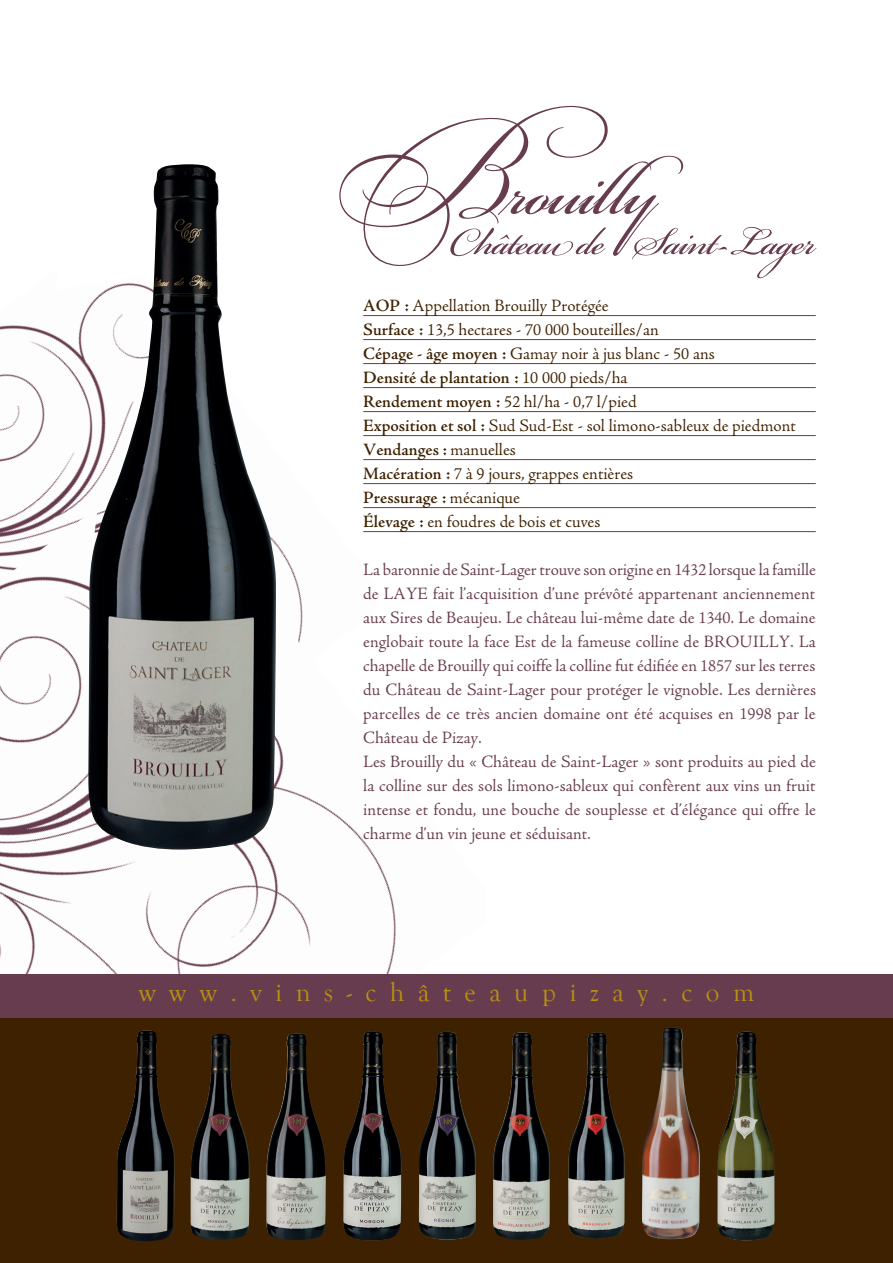
<style>
.page{position:relative;width:893px;height:1263px;background:#fff}
.page>*{position:absolute;margin:0;border:0;box-sizing:border-box;transform-origin:0 0}
.t1{font:105px "Bickham Script Pro";color:#673c4e}
.t2{font:60px "Bickham Script Pro";letter-spacing:-.025em;color:#673c4e}
.t3{font:27px "Goudy Old Style T";letter-spacing:.5em;color:#b8910f}
.t4{font:18px/24px "Adobe Jenson";letter-spacing:.005em;color:#673c4e;text-align:justify}
.t5{font:18px "Adobe Jenson";color:#3d2100}
.t6{font:600 18px "Adobe Jenson";color:#3d2100}
.s1{font-weight:600}
.s2{font-weight:400}
</style>
<div class="page">
<img style="left:0;top:308px;width:375px;height:199px">
<img style="left:0;top:507px;width:485px;height:467px">
<div style="left:0;top:1016px;width:893px;height:247px;background:#3d2100"></div>
<img style="left:266px;top:1033px;width:60px;height:207px">
<img style="left:343px;top:1031px;width:59px;height:209px">
<img style="left:191px;top:1034px;width:58px;height:206px">
<img style="left:419px;top:1032px;width:57px;height:208px">
<img style="left:493px;top:1032px;width:57px;height:208px">
<img style="left:642px;top:1027px;width:58px;height:212px">
<img style="left:717px;top:1032px;width:58px;height:208px">
<img style="left:568px;top:1032px;width:57px;height:207px">
<img style="left:117px;top:1030px;width:58px;height:211px">
<div style="left:0;top:974px;width:893px;height:44px;background:#673c4e"></div>
<img style="left:88px;top:164px;width:188px;height:685px">
<hr style="left:363px;top:315px;width:453px;height:1px;background:#673c4e">
<hr style="left:363px;top:339px;width:453px;height:1px;background:#673c4e">
<hr style="left:363px;top:363px;width:453px;height:1px;background:#673c4e">
<hr style="left:363px;top:387px;width:453px;height:1px;background:#673c4e">
<hr style="left:363px;top:411px;width:453px;height:1px;background:#673c4e">
<hr style="left:363px;top:435px;width:453px;height:1px;background:#673c4e">
<hr style="left:363px;top:459px;width:453px;height:1px;background:#673c4e">
<hr style="left:363px;top:483px;width:453px;height:1px;background:#673c4e">
<hr style="left:363px;top:507px;width:453px;height:1px;background:#673c4e">
<hr style="left:363px;top:531px;width:453px;height:1px;background:#673c4e">
<p class="t1" style="left:327px;top:116px;width:359px">Brouilly</p>
<p class="t2" style="left:449px;top:198px;width:370px">Château de Saint-Lager</p>
<p class="t5" style="left:363px;top:296px;width:247px"><span class="s1">AOP :</span> Appellation Brouilly Protégée</p>
<p class="t5" style="left:363px;top:320px;width:297px"><span class="s1">Surface :</span> 13,5 hectares - 70 000 bouteilles/an</p>
<p class="t5" style="left:363px;top:344px;width:353px"><span class="s1">Cépage - âge moyen :</span> Gamay noir à jus blanc - 50 ans</p>
<p class="t6" style="left:363px;top:368px;width:266px">Densité de plantation : <span class="s2">10 000 pieds/ha</span></p>
<p class="t5" style="left:363px;top:392px;width:275px"><span class="s1">Rendement moyen :</span> 52 hl/ha - 0,7 l/pied</p>
<p class="t5" style="left:363px;top:416px;width:434px"><span class="s1">Exposition et sol :</span> Sud Sud-Est - sol limono-sableux de piedmont</p>
<p class="t6" style="left:363px;top:440px;width:154px">Vendanges : <span class="s2">manuelles</span></p>
<p class="t5" style="left:363px;top:464px;width:271px"><span class="s1">Macération :</span> 7 à 9 jours, grappes entières</p>
<p class="t6" style="left:363px;top:488px;width:158px">Pressurage : <span class="s2">mécanique</span></p>
<p class="t5" style="left:363px;top:512px;width:239px"><span class="s1">Élevage :</span> en foudres de bois et cuves</p>
<p class="t4" style="left:363px;top:558px;width:454px">La baronnie de Saint-Lager trouve son origine en 1432 lorsque la famille de LAYE fait l’acquisition d’une prévôté appartenant anciennement aux Sires de Beaujeu. Le château lui-même date de 1340. Le domaine englobait toute la face Est de la fameuse colline de BROUILLY. La chapelle de Brouilly qui coiffe la colline fut édifiée en 1857 sur les terres du Château de Saint-Lager pour protéger le vignoble. Les dernières parcelles de ce très ancien domaine ont été acquises en 1998 par le Château de Pizay.</p>
<p class="t4" style="left:363px;top:750px;width:454px">Les Brouilly du « Château de Saint-Lager » sont produits au pied de la colline sur des sols limono-sableux qui confèrent aux vins un fruit intense et fondu, une bouche de souplesse et d’élégance qui offre le charme d’un vin jeune et séduisant.</p>
<p class="t3" style="left:139px;top:977px;width:617px">www.vins-châteaupizay.com</p>
</div>
